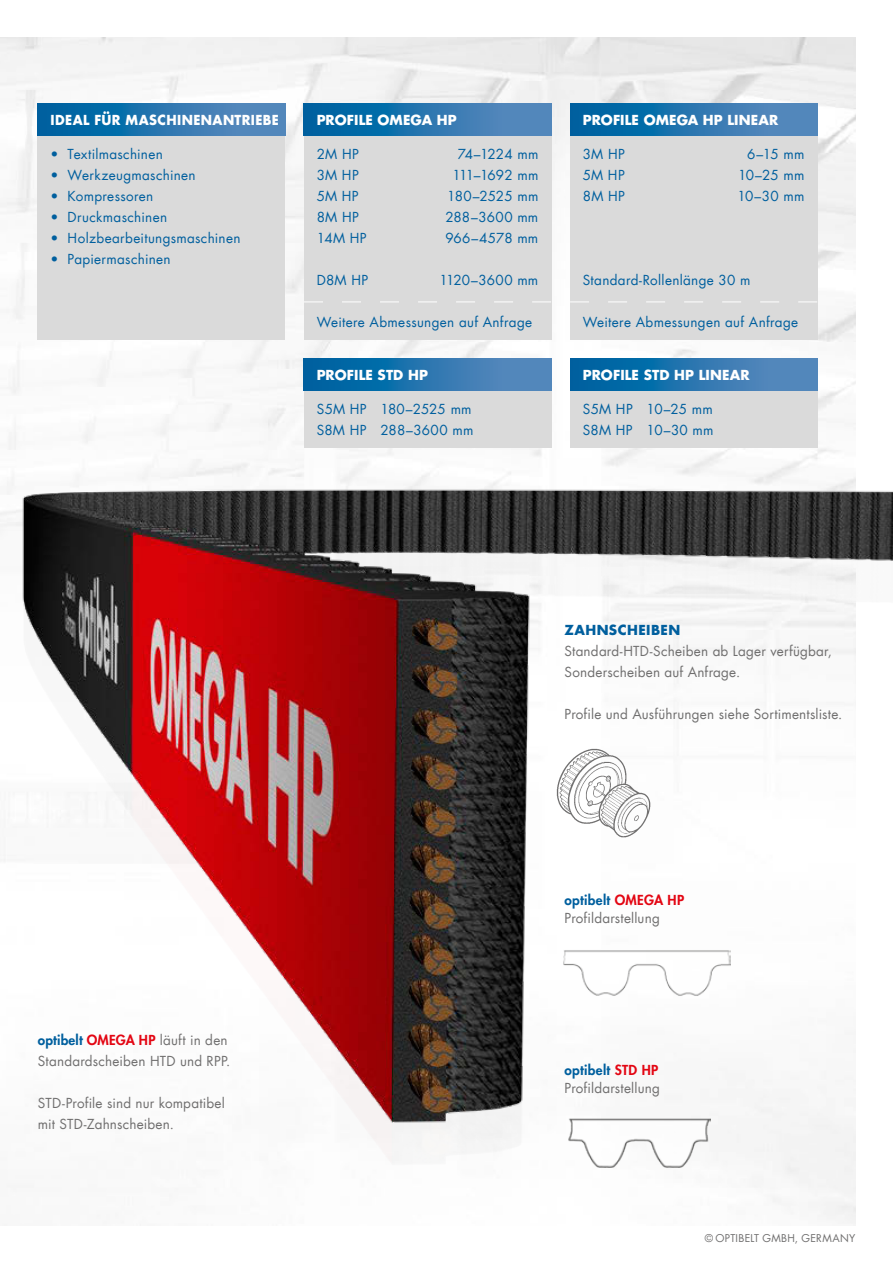
<style>
.page{position:relative;width:893px;height:1263px;background:#fff}
.page>*{position:absolute;margin:0;border:0;box-sizing:border-box;transform-origin:0 0}
.t1{font:13.5px/21px "Futura Com";letter-spacing:.02em;color:#005f9e}
.t2{font:13.5px/21px "Futura Com";letter-spacing:.015em;color:#706f6f}
.t3{font:700 13.5px "Futura Com";letter-spacing:.015em;color:#fff}
.t4{font:700 13.5px "Futura Com";letter-spacing:.035em;color:#fff;scale:.95 1}
.t5{font:700 13.5px "Futura Com";letter-spacing:.035em;color:#005f9e}
.t6{font:13.5px "Futura Com";letter-spacing:-.035em;color:#005f9e}
.t7{font:10.5px "Futura Com";letter-spacing:.025em;color:#706f6f}
.s1{font-weight:800;color:#005f9e}
.s2{font-weight:800;color:#e30613}
</style>
<div class="page">
<img style="left:0;top:38px;width:855px;height:172px">
<div style="left:38px;top:135px;width:247px;height:205px;background:#dadada"></div>
<svg style="left:38px;top:104px;width:247px;height:31px;background:#2776af"></svg>
<div style="left:570px;top:135px;width:247px;height:205px;background:#dadada"></div>
<svg style="left:570px;top:104px;width:247px;height:31px;background:#2776af"></svg>
<div style="left:304px;top:135px;width:247px;height:205px;background:#dadada"></div>
<svg style="left:304px;top:104px;width:247px;height:31px;background:#2776af"></svg>
<img style="left:0;top:260px;width:893px;height:950px">
<div style="left:304px;top:390px;width:247px;height:58px;background:#dadada"></div>
<svg style="left:304px;top:359px;width:247px;height:32px;background:#2776af"></svg>
<img style="left:563px;top:948px;width:168px;height:48px">
<img style="left:546px;top:745px;width:116px;height:101px">
<div style="left:570px;top:390px;width:247px;height:58px;background:#dadada"></div>
<svg style="left:570px;top:359px;width:247px;height:32px;background:#2776af"></svg>
<img style="left:566px;top:1118px;width:144px;height:49px">
<p class="t4" style="left:51px;top:110px;width:242px">IDEAL FÜR MASCHINENANTRIEBE</p>
<p class="t1" style="left:51px;top:143px;width:114px">• Textilmaschinen</p>
<p class="t1" style="left:51px;top:164px;width:147px">• Werkzeugmaschinen</p>
<p class="t1" style="left:51px;top:185px;width:104px">• Kompressoren</p>
<p class="t1" style="left:51px;top:206px;width:118px">• Druckmaschinen</p>
<p class="t1" style="left:51px;top:227px;width:191px">• Holzbearbeitungsmaschinen</p>
<p class="t1" style="left:51px;top:248px;width:122px">• Papiermaschinen</p>
<p class="t3" style="left:317px;top:110px;width:142px">PROFILE OMEGA HP</p>
<p class="t1" style="left:317px;top:143px;width:44px">2M HP</p>
<p class="t1" style="left:458px;top:143px;width:82px">74–1224 mm</p>
<p class="t1" style="left:317px;top:164px;width:44px">3M HP</p>
<p class="t6" style="left:452px;top:166px;width:87px">111–1692 mm</p>
<p class="t1" style="left:317px;top:185px;width:44px">5M HP</p>
<p class="t1" style="left:447px;top:185px;width:93px">180–2525 mm</p>
<p class="t1" style="left:317px;top:206px;width:44px">8M HP</p>
<p class="t1" style="left:445px;top:206px;width:94px">288–3600 mm</p>
<p class="t1" style="left:317px;top:227px;width:51px">14M HP</p>
<p class="t1" style="left:445px;top:227px;width:94px">966–4578 mm</p>
<p class="t1" style="left:317px;top:269px;width:53px">D8M HP</p>
<p class="t1" style="left:439px;top:269px;width:100px">1120–3600 mm</p>
<p class="t1" style="left:317px;top:311px;width:217px">Weitere Abmessungen auf Anfrage</p>
<p class="t3" style="left:317px;top:365px;width:113px">PROFILE STD HP</p>
<p class="t1" style="left:317px;top:398px;width:158px">S5M HP 180–2525 mm<br>S8M HP 288–3600 mm</p>
<p class="t3" style="left:583px;top:110px;width:197px">PROFILE OMEGA HP LINEAR</p>
<p class="t1" style="left:583px;top:143px;width:44px">3M HP</p>
<p class="t1" style="left:747px;top:143px;width:59px">6–15 mm</p>
<p class="t1" style="left:583px;top:164px;width:44px">5M HP</p>
<p class="t1" style="left:738px;top:164px;width:68px">10–25 mm</p>
<p class="t1" style="left:583px;top:185px;width:44px">8M HP</p>
<p class="t1" style="left:737px;top:185px;width:68px">10–30 mm</p>
<p class="t1" style="left:583px;top:269px;width:169px">Standard-Rollenlänge 30 m</p>
<p class="t1" style="left:583px;top:311px;width:217px">Weitere Abmessungen auf Anfrage</p>
<p class="t3" style="left:583px;top:365px;width:168px">PROFILE STD HP LINEAR</p>
<p class="t1" style="left:583px;top:398px;width:132px">S5M HP 10–25 mm<br>S8M HP 10–30 mm</p>
<p class="t2" style="left:38px;top:1029px;width:194px"><span class="s1">optibelt</span> <span class="s2">OMEGA HP</span> läuft in den<br>Standardscheiben HTD und RPP.</p>
<p class="t2" style="left:38px;top:1092px;width:188px">STD-Profile sind nur kompatibel mit STD-Zahnscheiben.</p>
<p class="t5" style="left:564px;top:619px;width:117px">ZAHNSCHEIBEN</p>
<p class="t2" style="left:564px;top:640px;width:269px">Standard-HTD-Scheiben ab Lager verfügbar,<br>Sonderscheiben auf Anfrage.</p>
<p class="t2" style="left:564px;top:703px;width:279px">Profile und Ausführungen siehe Sortimentsliste.</p>
<p class="t2" style="left:564px;top:891px;width:121px;line-height:18px"><span class="s1">optibelt</span> <span class="s2">OMEGA HP<br></span>Profildarstellung</p>
<p class="t2" style="left:564px;top:1061px;width:97px;line-height:18px"><span class="s1">optibelt</span> <span class="s2">STD HP<br></span>Profildarstellung</p>
<p class="t7" style="left:705px;top:1231px;width:152px">© OPTIBELT GMBH, GERMANY</p>
</div>
